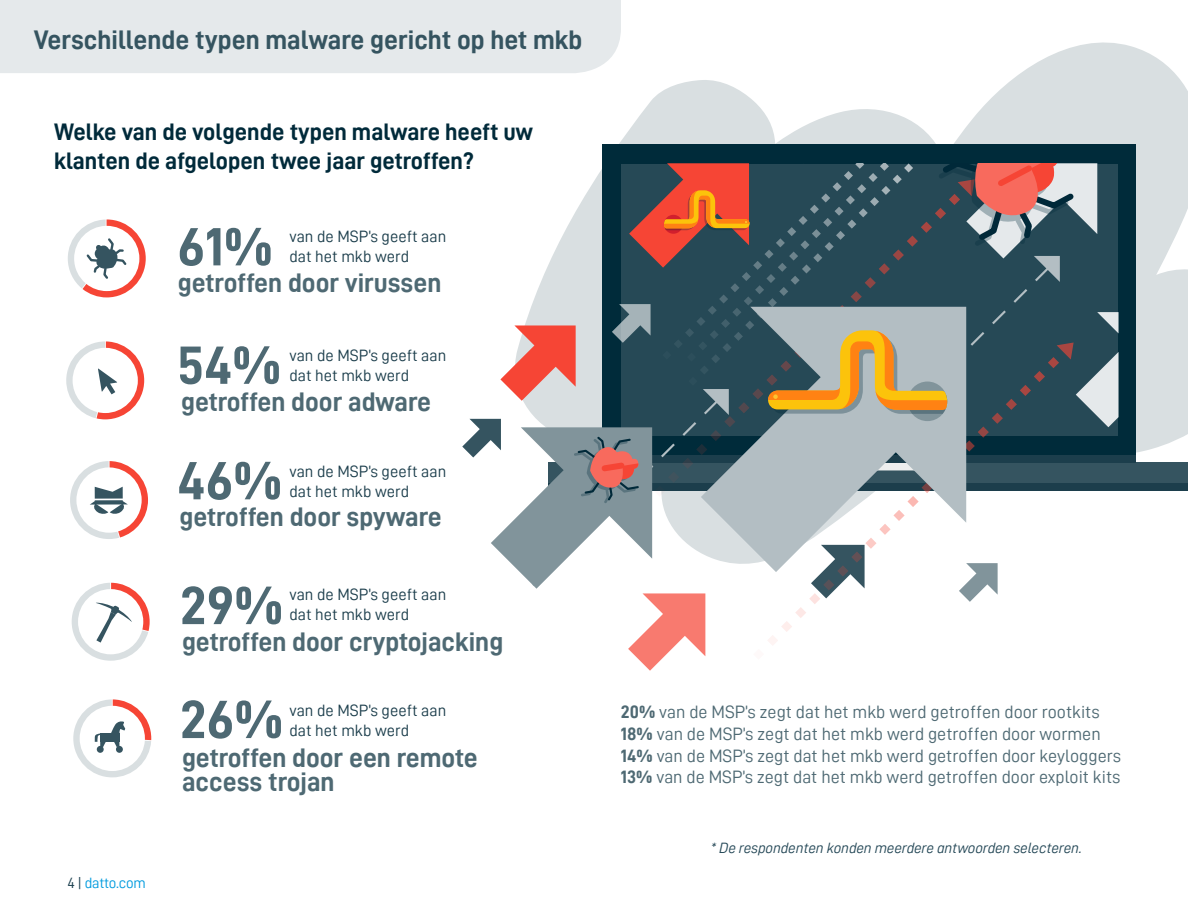
<style>
.page{position:relative;width:1188px;height:918px;background:#fff}
.page>*{position:absolute;margin:0;border:0;box-sizing:border-box;transform-origin:0 0}
.t1{font:700 54px "Datto DIN";color:#4e6973}
.t2{font:700 27px/24px "Datto DIN";color:#4e6973}
.t3{font:700 27px "Datto DIN";color:#355460}
.t4{font:700 24px/28.8px "Datto DIN";color:#002a3a}
.t5{font:18px/21.6px "Datto DIN";color:#4e6973}
.t6{font:16.5px/19.5px "Datto DIN";color:#1c3e4c}
.t7{font:italic 15px "Datto DIN";letter-spacing:-.01em;color:#264958}
.t8{font:15px "Datto DIN";letter-spacing:-.02em;color:#009bde}
.s1{color:#1b3f4e}
.s2{font-weight:700}
</style>
<div class="page">
<svg style="left:619px;top:42px;width:568px;height:421px;fill:#d9dfe1"></svg>
<hr style="left:1187px;top:0;width:1px;height:918px;background:#355460">
<div style="left:548px;top:463px;width:640px;height:28px;background:#355460"></div>
<div style="left:548px;top:483px;width:640px;height:8px;background:#1c3e4c"></div>
<div style="left:602px;top:455px;width:534px;height:8px;background:#1c3e4c"></div>
<div style="left:602px;top:144px;width:534px;height:311px;background:#002b3a"></div>
<svg style="left:462px;top:163px;width:657px;height:508px"></svg>
<svg style="left:68px;top:219px;width:78px;height:78px"></svg>
<svg style="left:66px;top:341px;width:78px;height:78px"></svg>
<svg style="left:70px;top:461px;width:78px;height:78px"></svg>
<hr style="left:94px;top:499px;width:30px;height:1px;background:#fff">
<svg style="left:72px;top:583px;width:78px;height:78px"></svg>
<svg style="left:73px;top:699px;width:78px;height:78px"></svg>
<div style="left:0;top:0;width:621px;height:73px;background:#e5e9eb"></div>
<h2 class="t3" style="left:34px;top:25px;width:550px">Verschillende typen malware gericht op het mkb</h2>
<h3 class="t4" style="left:54px;top:117px;width:481px">Welke van de volgende typen malware heeft uw klanten de afgelopen twee jaar getroffen?</h3>
<h1 class="t1" style="left:177px;top:217px;width:97px">61%</h1>
<p class="t6" style="left:289px;top:227px;width:158px">van de MSP’s geeft aan dat het mkb werd</p>
<h2 class="t2" style="left:178px;top:271px;width:265px">getroffen door virussen</h2>
<h1 class="t1" style="left:177px;top:335px;width:105px">54%</h1>
<h2 class="t2" style="left:181px;top:389px;width:252px">getroffen door adware</h2>
<p class="t6" style="left:289px;top:346px;width:158px">van de MSP’s geeft aan dat het mkb werd</p>
<h1 class="t1" style="left:177px;top:451px;width:106px">46%</h1>
<p class="t6" style="left:289px;top:462px;width:158px">van de MSP’s geeft aan dat het mkb werd</p>
<h2 class="t2" style="left:180px;top:505px;width:264px">getroffen door spyware</h2>
<h1 class="t1" style="left:180px;top:576px;width:105px">29%</h1>
<p class="t6" style="left:289px;top:585px;width:158px">van de MSP’s geeft aan dat het mkb werd</p>
<h2 class="t2" style="left:182px;top:629px;width:323px">getroffen door cryptojacking</h2>
<h1 class="t1" style="left:180px;top:690px;width:105px">26%</h1>
<p class="t6" style="left:289px;top:700px;width:158px">van de MSP’s geeft aan dat het mkb werd</p>
<p class="t8" style="left:68px;top:875px;width:80px"><span class="s1">4 |</span> datto.com</p>
<h2 class="t2" style="left:182px;top:745px;width:297px">getroffen door een remote access trojan</h2>
<p class="t5" style="left:621px;top:701px;width:502px"><span class="s2">20%</span> van de MSP’s zegt dat het mkb werd getroffen door rootkits <span class="s2">18%</span> van de MSP’s zegt dat het mkb werd getroffen door wormen <span class="s2">14%</span> van de MSP’s zegt dat het mkb werd getroffen door keyloggers <span class="s2">13%</span> van de MSP’s zegt dat het mkb werd getroffen door exploit kits</p>
<p class="t7" style="left:711px;top:840px;width:373px">* De respondenten konden meerdere antwoorden selecteren.</p>
</div>
